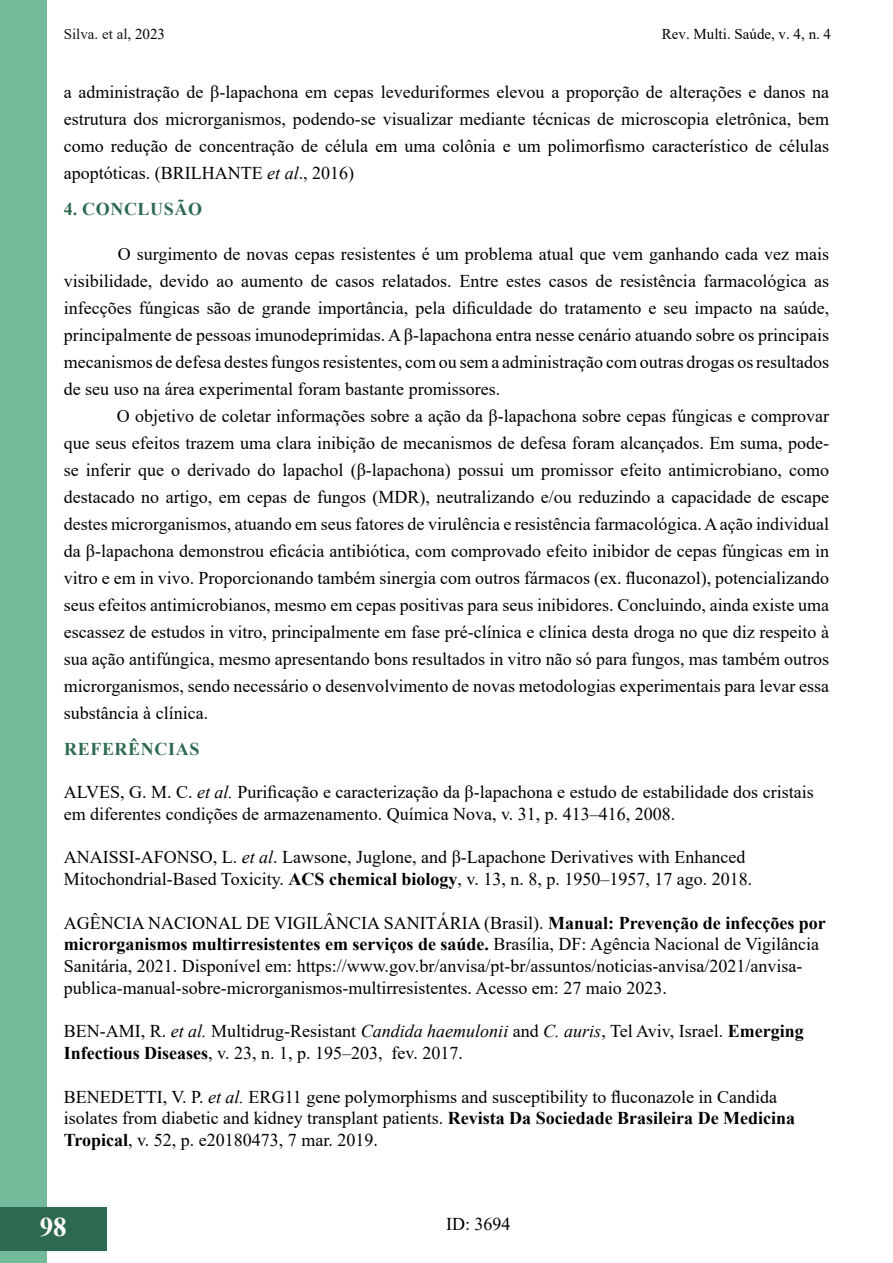
<style>
.page{position:relative;width:893px;height:1263px;background:#fff}
.page>*{position:absolute;margin:0;border:0;box-sizing:border-box;transform-origin:0 0}
.t1{font:700 27px "Times New Roman";color:#fff}
.t2{font:18px/27px "Times New Roman";color:#000}
.t3{font:700 18px "Times New Roman";letter-spacing:.035em;color:#2d6a4f}
.t4{font:15px "Times New Roman";color:#000}
.t5{font:15px "Times New Roman";color:#181717}
.s1{color:#000}
.s2{font-style:italic}
.s3{font-weight:700}
</style>
<div class="page">
<div style="left:0;top:0;width:47px;height:1262px;background:#73ba9b"></div>
<hr style="left:892px;top:1207px;width:1px;height:43px;background:#2d6a4f">
<div style="left:0;top:1207px;width:106px;height:43px;background:#2d6a4f"></div>
<p class="t5" style="left:64px;top:24px;width:103px">Silva. et al<span class="s1">, 2023</span></p>
<p class="t4" style="left:662px;top:24px;width:171px">Rev. Multi. Saúde, v. 4, n. 4</p>
<p class="t2" style="left:64px;top:77px;width:767px;text-align:justify">a administração de β-lapachona em cepas leveduriformes elevou a proporção de alterações e danos na estrutura dos microrganismos, podendo-se visualizar mediante técnicas de microscopia eletrônica, bem como redução de concentração de célula em uma colônia e um polimorfismo característico de células apoptóticas. (BRILHANTE <span class="s2">et al</span>., 2016)</p>
<p class="t3" style="left:64px;top:196px;width:140px">4. CONCLUSÃO</p>
<p class="t2" style="left:64px;top:239px;width:767px;text-align:justify;text-indent:54px">O surgimento de novas cepas resistentes é um problema atual que vem ganhando cada vez mais visibilidade, devido ao aumento de casos relatados. Entre estes casos de resistência farmacológica as infecções fúngicas são de grande importância, pela dificuldade do tratamento e seu impacto na saúde, principalmente de pessoas imunodeprimidas. A β-lapachona entra nesse cenário atuando sobre os principais mecanismos de defesa destes fungos resistentes, com ou sem a administração com outras drogas os resultados de seu uso na área experimental foram bastante promissores.</p>
<p class="t2" style="left:64px;top:401px;width:767px;text-align:justify;text-indent:53px">O objetivo de coletar informações sobre a ação da β-lapachona sobre cepas fúngicas e comprovar que seus efeitos trazem uma clara inibição de mecanismos de defesa foram alcançados. Em suma, pode&shy;se inferir que o derivado do lapachol (β-lapachona) possui um promissor efeito antimicrobiano, como destacado no artigo, em cepas de fungos (MDR), neutralizando e/ou reduzindo a capacidade de escape destes microrganismos, atuando em seus fatores de virulência e resistência farmacológica. A ação individual da β-lapachona demonstrou eficácia antibiótica, com comprovado efeito inibidor de cepas fúngicas em in vitro e em in vivo. Proporcionando também sinergia com outros fármacos (ex. fluconazol), potencializando seus efeitos antimicrobianos, mesmo em cepas positivas para seus inibidores. Concluindo, ainda existe uma escassez de estudos in vitro, principalmente em fase pré-clínica e clínica desta droga no que diz respeito à sua ação antifúngica, mesmo apresentando bons resultados in vitro não só para fungos, mas também outros microrganismos, sendo necessário o desenvolvimento de novas metodologias experimentais para levar essa substância à clínica.</p>
<p class="t3" style="left:64px;top:736px;width:137px">REFERÊNCIAS</p>
<p class="t2" style="left:64px;top:781px;width:751px;line-height:21.8px">ALVES, G. M. C. <span class="s2">et al.</span> Purificação e caracterização da β-lapachona e estudo de estabilidade dos cristais em diferentes condições de armazenamento. Química Nova, v. 31, p. 413–416, 2008.</p>
<p class="t2" style="left:64px;top:846px;width:690px;line-height:21.8px">ANAISSI-AFONSO, L. <span class="s2">et al</span>. Lawsone, Juglone, and β-Lapachone Derivatives with Enhanced<br>Mitochondrial-Based Toxicity. <span class="s3">ACS chemical biology</span>, v. 13, n. 8, p. 1950–1957, 17 ago. 2018.</p>
<p class="t2" style="left:64px;top:911px;width:764px;line-height:21.8px">AGÊNCIA NACIONAL DE VIGILÂNCIA SANITÁRIA (Brasil). <span class="s3">Manual: Prevenção de infecções por microrganismos multirresistentes em serviços de saúde.</span> Brasília, DF: Agência Nacional de Vigilância Sanitária, 2021. Disponível em: https://www.gov.br/anvisa/pt-br/assuntos/noticias-anvisa/2021/anvisa&shy;publica-manual-sobre-microrganismos-multirresistentes. Acesso em: 27 maio 2023.</p>
<p class="t2" style="left:64px;top:1020px;width:741px;line-height:21.8px">BEN-AMI, R. <span class="s2">et al.</span> Multidrug-Resistant <span class="s2">Candida haemulonii</span> and <span class="s2">C. auris</span>, Tel Aviv, Israel. <span class="s3">Emerging<br>Infectious Diseases</span>, v. 23, n. 1, p. 195–203, fev. 2017.</p>
<p class="t2" style="left:64px;top:1085px;width:733px;line-height:21.8px">BENEDETTI, V. P. <span class="s2">et al.</span> ERG11 gene polymorphisms and susceptibility to fluconazole in Candida isolates from diabetic and kidney transplant patients. <span class="s3">Revista Da Sociedade Brasileira De Medicina<br>Tropical</span>, v. 52, p. e20180473, 7 mar. 2019.</p>
<h1 class="t1" style="left:40px;top:1207px;width:28px">98</h1>
<p class="t2" style="left:446px;top:1210px;width:66px">ID: 3694</p>
</div>
